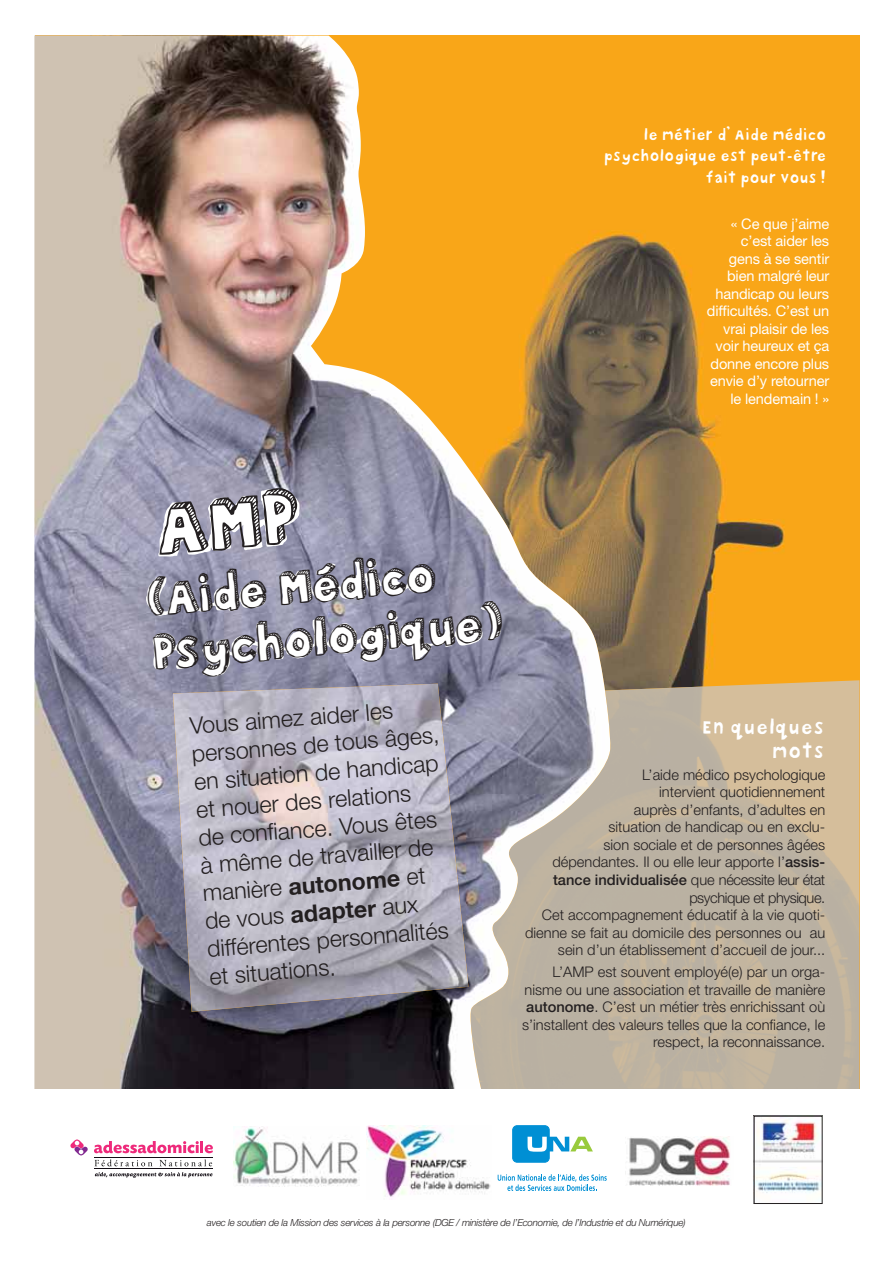
<style>
.page{position:relative;width:893px;height:1263px;background:#fff}
.page>*{position:absolute;margin:0;border:0;box-sizing:border-box;transform-origin:0 0}
.t1{font:44.1px/53.8px "Bokka Half Shadow";color:#231f20}
.t2{font:300 23.25px/27.9px "Helvetica Neue LT Std";color:#231f20}
.t3{font:19.5px/23.4px "Bokka Solid";color:#fff;text-align:right}
.t4{font:14.85px/21.5px "Bokka Solid";letter-spacing:-.03em;color:#fff;text-align:right}
.t5{font:300 14.7px/17.5px "Helvetica Neue LT Std";color:#231f20;text-align:right}
.t6{font:14.55px/17.5px "Helvetica Neue LT Std";letter-spacing:-.01em;color:#fff;text-align:right}
.t7{font:italic 300 9.75px "Helvetica Neue LT Std";letter-spacing:-.02em;color:#231f20}
.s1{font-weight:700}
.s2{font-weight:500}
</style>
<div class="page">
<img style="left:610px;top:35px;width:249px;height:645px">
<img style="left:610px;top:680px;width:249px;height:409px">
<img style="left:34px;top:35px;width:576px;height:1054px">
<img style="left:173px;top:684px;width:295px;height:328px">
<svg style="left:94px;top:1141px;width:119px;height:12px"></svg>
<svg style="left:95px;top:1172px;width:118px;height:6px"></svg>
<svg style="left:95px;top:1159px;width:57px;height:7px"></svg>
<svg style="left:159px;top:1159px;width:53px;height:7px"></svg>
<hr style="left:94px;top:1169px;width:119px;height:1px;background:#130e15">
<hr style="left:94px;top:1157px;width:119px;height:1px;background:#130e15">
<svg style="left:70px;top:1140px;width:18px;height:15px"></svg>
<div style="left:513px;top:1126px;width:36px;height:36px;background:#008fd4;border-radius:4px"></div>
<div style="left:513px;top:1126px;width:36px;height:36px;border:1px solid #008fd4;border-radius:4px"></div>
<svg style="left:527px;top:1137px;width:66px;height:15px"></svg>
<svg style="left:498px;top:1174px;width:109px;height:17px"></svg>
<img style="left:234px;top:1126px;width:125px;height:60px">
<img style="left:756px;top:1118px;width:64px;height:77px">
<img style="left:629px;top:1137px;width:101px;height:49px">
<img style="left:367px;top:1126px;width:124px;height:73px">
<div style="left:754px;top:1116px;width:68px;height:88px;border:1px solid #231f20"></div>
<svg style="left:145px;top:486px;width:356px;height:191px"></svg>
<p class="t4" style="left:604px;top:125px;width:224px">le métier d’ Aide médico psychologique est peut-être fait pour vous !</p>
<p class="t6" style="left:707px;top:216px;width:124px">« Ce que j’aime c’est aider les gens à se sentir bien malgré leur handicap ou leurs difficultés. C’est un vrai plaisir de les voir heureux et ça donne encore plus envie d’y retourner le lendemain ! »</p>
<h1 class="t1" style="left:147px;top:575px;width:353px;rotate:-5deg">(Aide Médico<br>Psychologique)</h1>
<h2 class="t2" style="left:186px;top:715px;width:252px;rotate:-5deg">Vous aimez aider les personnes de tous âges, en situation de handicap et nouer des relations<br>de confi ance. Vous êtes à même de travailler de manière <span class="s1">autonome</span> et de vous <span class="s1">adapter</span> aux différentes personnalités et situations.</h2>
<h3 class="t3" style="left:702px;top:717px;width:125px">En quelques mots</h3>
<p class="t5" style="left:525px;top:767px;width:302px">L’aide médico psychologique<br>intervient quotidiennement<br>auprès d’enfants, d’adultes en<br>situation de handicap ou en exclu-<br>sion sociale et de personnes âgées dépendantes. Il ou elle leur apporte l’<span class="s2">assis&shy;tance individualisée</span> que nécessite leur état psychique et physique.<br>Cet accompagnement éducatif à la vie quoti&shy;dienne se fait au domicile des personnes ou au sein d’un établissement d’accueil de jour...</p>
<p class="t5" style="left:522px;top:964px;width:305px">L’AMP est souvent employé(e) par un orga&shy;nisme ou une association et travaille de manière <span class="s2">autonome</span>. C’est un métier très enrichissant où s’installent des valeurs telles que la confiance, le respect, la reconnaissance.</p>
<p class="t7" style="left:207px;top:1216px;width:480px">avec le soutien de la Mission des services à la personne (DGE / ministère de l’Economie, de l’Industrie et du Numérique)</p>
</div>
